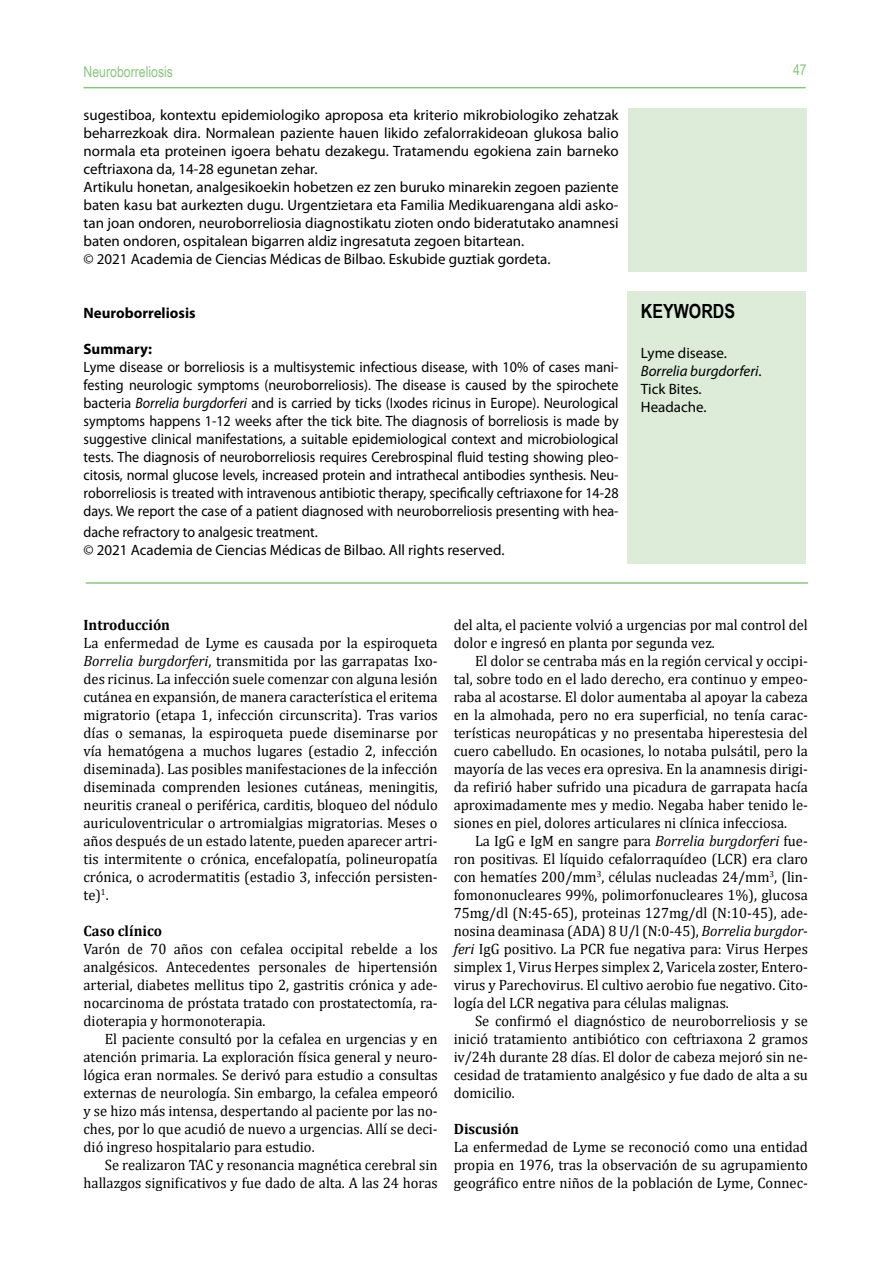
<style>
.page{position:relative;width:893px;height:1263px;background:#fff}
.page>*{position:absolute;margin:0;border:0;box-sizing:border-box;transform-origin:0 0}
.t1{font:700 19.5px "Arial Narrow";color:#000}
.t2{font:15px/18px "Cambria";color:#000;text-align:justify}
.t3{font:15px/18px "Myriad Pro";color:#000;text-align:justify;scale:.94 1}
.t4{font:15px/18px "Myriad Pro";color:#000}
.t5{font:700 15px "Cambria";color:#000}
.t6{font:700 15px "Myriad Pro";color:#000}
.t7{font:15px "Arial Narrow";color:#8bc480}
.s1{font-style:italic}
</style>
<div class="page">
<hr style="left:84px;top:87px;width:722px;height:1px;background:#8bc480">
<div style="left:628px;top:109px;width:179px;height:163px;background:#ddecd8"></div>
<hr style="left:86px;top:582px;width:722px;height:2px;background:#8bc480">
<div style="left:627px;top:291px;width:179px;height:273px;background:#ddecd8"></div>
<p class="t7" style="left:84px;top:60px;width:91px">Neuroborreliosis</p>
<p class="t4" style="left:84px;top:106px;width:537px">sugestiboa, kontextu epidemiologiko aproposa eta kriterio mikrobiologiko zehatzak beharrezkoak dira. Normalean paziente hauen likido zefalorrakideoan glukosa balio normala eta proteinen igoera behatu dezakegu. Tratamendu egokiena zain barneko ceftriaxona da, 14-28 egunetan zehar.<br>Artikulu honetan, analgesikoekin hobetzen ez zen buruko minarekin zegoen paziente baten kasu bat aurkezten dugu. Urgentzietara eta Familia Medikuarengana aldi asko&shy;tan joan ondoren, neuroborreliosia diagnostikatu zioten ondo bideratutako anamnesi baten ondoren, ospitalean bigarren aldiz ingresatuta zegoen bitartean.<br>© 2021 Academia de Ciencias Médicas de Bilbao. Eskubide guztiak gordeta.</p>
<p class="t6" style="left:84px;top:303px;width:114px">Neuroborreliosis</p>
<p class="t6" style="left:84px;top:339px;width:70px">Summary:</p>
<p class="t3" style="left:84px;top:358px;width:571px">Lyme disease or borreliosis is a multisystemic infectious disease, with 10% of cases mani&shy;festing neurologic symptoms (neuroborreliosis). The disease is caused by the spirochete bacteria <span class="s1">Borrelia burgdorferi</span> and is carried by ticks (Ixodes ricinus in Europe). Neurological symptoms happens 1-12 weeks after the tick bite. The diagnosis of borreliosis is made by suggestive clinical manifestations, a suitable epidemiological context and microbiological tests. The diagnosis of neuroborreliosis requires Cerebrospinal fluid testing showing pleo&shy;citosis, normal glucose levels, increased protein and intrathecal antibodies synthesis. Neu&shy;roborreliosis is treated with intravenous antibiotic therapy, specifically ceftriaxone for 14-28 days. We report the case of a patient diagnosed with neuroborreliosis presenting with hea-</p>
<p class="t3" style="left:84px;top:523px;width:449px">dache refractory to analgesic treatment.<br>© 2021 Academia de Ciencias Médicas de Bilbao. All rights reserved.</p>
<h1 class="t1" style="left:641px;top:297px;width:96px">KEYWORDS</h1>
<p class="t4" style="left:641px;top:343px;width:122px">Lyme disease.<br><span class="s1">Borrelia burgdorferi</span>.<br>Tick Bites.<br>Headache.</p>
<p class="t7" style="left:793px;top:59px;width:15px">47</p>
<p class="t5" style="left:84px;top:614px;width:88px">Introducción</p>
<p class="t2" style="left:84px;top:634px;width:356px">La enfermedad de Lyme es causada por la espiroqueta <span class="s1">Borrelia burgdorferi</span>, transmitida por las garrapatas Ixo&shy;des ricinus. La infección suele comenzar con alguna lesión cutánea en expansión, de manera característica el eritema migratorio (etapa 1, infección circunscrita). Tras varios días o semanas, la espiroqueta puede diseminarse por vía hematógena a muchos lugares (estadio 2, infección diseminada). Las posibles manifestaciones de la infección diseminada comprenden lesiones cutáneas, meningitis, neuritis craneal o periférica, carditis, bloqueo del nódulo auriculoventricular o artromialgias migratorias. Meses o años después de un estado latente, pueden aparecer artri&shy;tis intermitente o crónica, encefalopatía, polineuropatía crónica, o acrodermatitis (estadio 3, infección persisten&shy;te)<sup>1</sup>.</p>
<p class="t5" style="left:84px;top:920px;width:80px">Caso clínico</p>
<p class="t2" style="left:84px;top:940px;width:356px">Varón de 70 años con cefalea occipital rebelde a los analgésicos. Antecedentes personales de hipertensión arterial, diabetes mellitus tipo 2, gastritis crónica y ade&shy;nocarcinoma de próstata tratado con prostatectomía, ra&shy;dioterapia y hormonoterapia.</p>
<p class="t2" style="left:84px;top:1030px;width:356px;text-indent:21px">El paciente consultó por la cefalea en urgencias y en atención primaria. La exploración física general y neuro&shy;lógica eran normales. Se derivó para estudio a consultas externas de neurología. Sin embargo, la cefalea empeoró y se hizo más intensa, despertando al paciente por las no&shy;ches, por lo que acudió de nuevo a urgencias. Allí se deci&shy;dió ingreso hospitalario para estudio.</p>
<p class="t2" style="left:84px;top:1156px;width:356px;text-align:right">Se realizaron TAC y resonancia magnética cerebral sin hallazgos significativos y fue dado de alta. A las 24 horas</p>
<p class="t2" style="left:454px;top:616px;width:356px">del alta, el paciente volvió a urgencias por mal control del dolor e ingresó en planta por segunda vez.</p>
<p class="t2" style="left:454px;top:652px;width:356px;text-indent:21px">El dolor se centraba más en la región cervical y occipi&shy;tal, sobre todo en el lado derecho, era continuo y empeo&shy;raba al acostarse. El dolor aumentaba al apoyar la cabeza en la almohada, pero no era superficial, no tenía carac&shy;terísticas neuropáticas y no presentaba hiperestesia del cuero cabelludo. En ocasiones, lo notaba pulsátil, pero la mayoría de las veces era opresiva. En la anamnesis dirigi&shy;da refirió haber sufrido una picadura de garrapata hacía aproximadamente mes y medio. Negaba haber tenido le&shy;siones en piel, dolores articulares ni clínica infecciosa.</p>
<p class="t2" style="left:454px;top:832px;width:356px;text-indent:21px">La IgG e IgM en sangre para <span class="s1">Borrelia burgdorferi</span> fue&shy;ron positivas. El líquido cefalorraquídeo (LCR) era claro con hematíes 200/mm<sup>3</sup>, células nucleadas 24/mm<sup>3</sup>, (lin&shy;fomononucleares 99%, polimorfonucleares 1%), glucosa 75mg/dl (N:45-65), proteinas 127mg/dl (N:10-45), ade&shy;nosina deaminasa (ADA) 8 U/l (N:0-45), <span class="s1">Borrelia burgdor&shy;feri</span> IgG positivo. La PCR fue negativa para: Virus Herpes simplex 1, Virus Herpes simplex 2, Varicela zoster, Entero&shy;virus y Parechovirus. El cultivo aerobio fue negativo. Cito&shy;logía del LCR negativa para células malignas.</p>
<p class="t2" style="left:454px;top:1012px;width:356px;text-indent:21px">Se confirmó el diagnóstico de neuroborreliosis y se inició tratamiento antibiótico con ceftriaxona 2 gramos iv/24h durante 28 días. El dolor de cabeza mejoró sin ne&shy;cesidad de tratamiento analgésico y fue dado de alta a su domicilio.</p>
<p class="t5" style="left:454px;top:1118px;width:67px">Discusión</p>
<p class="t2" style="left:454px;top:1138px;width:356px">La enfermedad de Lyme se reconoció como una entidad propia en 1976, tras la observación de su agrupamiento geográfico entre niños de la población de Lyme, Connec-</p>
</div>
